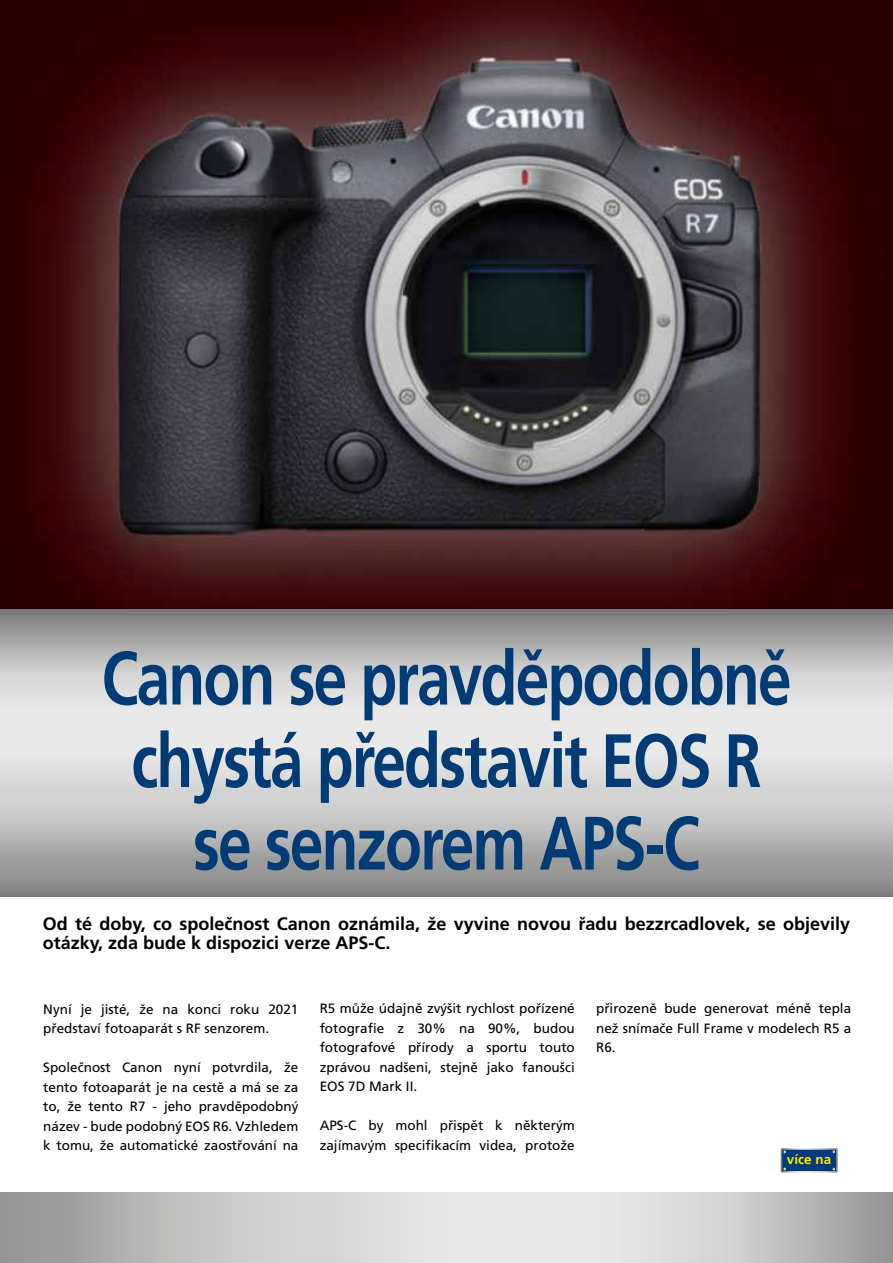
<style>
.page{position:relative;width:893px;height:1263px;background:#fff}
.page>*{position:absolute;margin:0;border:0;box-sizing:border-box;transform-origin:0 0}
.t1{font:700 75.45px/82.5px "Frutiger CE";letter-spacing:-.03em;color:#003b75;text-align:center;scale:.8 1}
.t2{font:700 18px/19.5px "Frutiger CE";color:#000}
.t3{font:13.5px/19.5px "Frutiger CE";color:#000;text-align:justify}
.t4{font:700 13.5px "Frutiger CE";color:#ffed00}
</style>
<div class="page">
<img style="left:0;top:0;width:893px;height:610px">
<svg style="left:0;top:610px;width:893px;height:287px;background:#c2c1c1"></svg>
<svg style="left:0;top:1193px;width:893px;height:70px;background:#cacaca"></svg>
<div style="left:781px;top:1149px;width:56px;height:23px;background:#003b75"></div>
<div style="left:781px;top:1148px;width:57px;height:24px;border:2px solid #fff"></div>
<h1 class="t1" style="left:101px;top:637px;width:864px">Canon se pravděpodobně chystá představit EOS R se senzorem APS-C</h1>
<h2 class="t2" style="left:43px;top:914px;width:809px">Od té doby, co společnost Canon oznámila, že vyvine novou řadu bezzrcadlovek, se objevily otázky, zda bude k dispozici verze APS-C.</h2>
<p class="t3" style="left:43px;top:999px;width:257px">Nyní je jisté, že na konci roku 2021 představí fotoaparát s RF senzorem.</p>
<p class="t3" style="left:43px;top:1057px;width:257px">Společnost Canon nyní potvrdila, že tento fotoaparát je na cestě a má se za to, že tento R7 - jeho pravděpodobný název - bude podobný EOS R6. Vzhledem k tomu, že automatické zaostřování na</p>
<p class="t3" style="left:320px;top:999px;width:257px">R5 může údajně zvýšit rychlost pořízené fotografie z 30% na 90%, budou fotografové přírody a sportu touto zprávou nadšeni, stejně jako fanoušci EOS 7D Mark II.</p>
<p class="t3" style="left:320px;top:1116px;width:257px">APS-C by mohl přispět k některým zajímavým specifikacím videa, protože</p>
<p class="t3" style="left:596px;top:999px;width:257px">přirozeně bude generovat méně tepla než snímače Full Frame v modelech R5 a R6.</p>
<p class="t4" style="left:787px;top:1152px;width:46px">více na</p>
</div>
